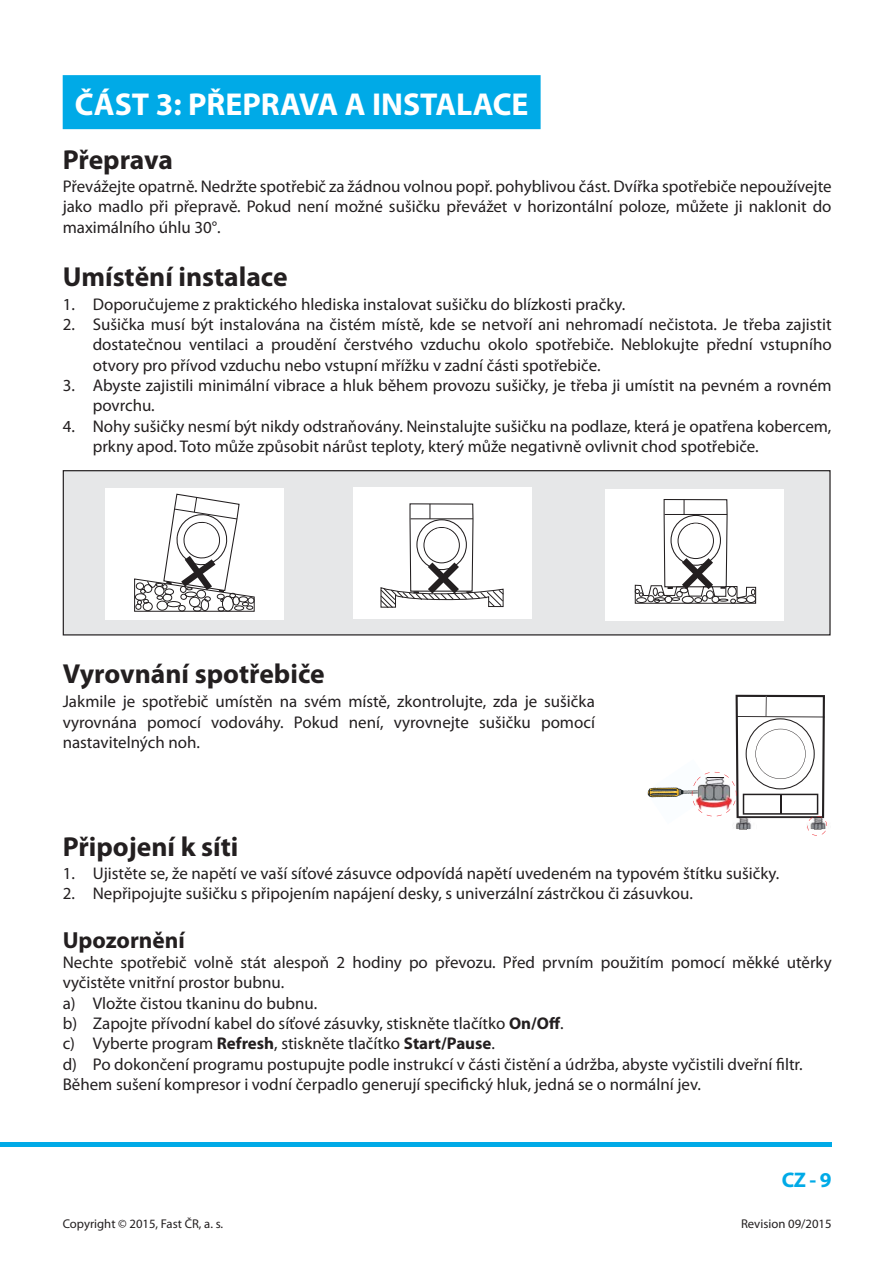
<style>
.page{position:relative;width:893px;height:1263px;background:#fff}
.page>*{position:absolute;margin:0;border:0;box-sizing:border-box;transform-origin:0 0}
.t1{font:700 31.8px "Myriad Pro";color:#fff}
.t2{font:700 27.6px "Myriad Pro";color:#231f20}
.t3{font:700 23.25px "Myriad Pro";color:#231f20}
.t4{font:700 21.15px "Myriad Pro";color:#00aae7}
.t5{font:16.95px/20.4px "Myriad Pro";color:#231f20;text-align:justify}
.t6{font:12.75px "Myriad Pro";color:#231f20}
.s1{font-weight:700}
</style>
<div class="page">
<svg style="left:0;top:1143px;width:3px;height:4px"></svg>
<hr style="left:3px;top:1143px;width:829px;height:4px;background:#00aae7">
<div style="left:63px;top:75px;width:478px;height:54px;background:#00aae7"></div>
<div style="left:63px;top:471px;width:767px;height:164px;background:#e6e7e8"></div>
<div style="left:63px;top:470px;width:767px;height:166px;border:1px solid #231f20"></div>
<div style="left:605px;top:489px;width:178px;height:131px;background:#fff"></div>
<div style="left:354px;top:487px;width:178px;height:132px;background:#fff"></div>
<div style="left:106px;top:488px;width:178px;height:132px;background:#fff"></div>
<svg style="left:634px;top:499px;width:122px;height:105px"></svg>
<svg style="left:380px;top:503px;width:124px;height:105px"></svg>
<svg style="left:134px;top:493px;width:121px;height:119px"></svg>
<svg style="left:647px;top:695px;width:180px;height:141px"></svg>
<h1 class="t1" style="left:75px;top:93px;width:455px">ČÁST 3: PŘEPRAVA A INSTALACE</h1>
<h2 class="t2" style="left:63px;top:149px;width:112px">Přeprava</h2>
<p class="t5" style="left:63px;top:177px;width:770px">Převážejte opatrně. Nedržte spotřebič za žádnou volnou popř. pohyblivou část. Dvířka spotřebiče nepoužívejte jako madlo při přepravě. Pokud není možné sušičku převážet v horizontální poloze, můžete ji naklonit do maximálního úhlu 30°.</p>
<h2 class="t2" style="left:63px;top:266px;width:226px">Umístění instalace</h2>
<p class="t5" style="left:63px;top:295px;width:564px">1. Doporučujeme z praktického hlediska instalovat sušičku do blízkosti pračky.</p>
<p class="t5" style="left:93px;top:315px;width:740px;text-indent:-30px">2. Sušička musí být instalována na čistém místě, kde se netvoří ani nehromadí nečistota. Je třeba zajistit dostatečnou ventilaci a proudění čerstvého vzduchu okolo spotřebiče. Neblokujte přední vstupního otvory pro přívod vzduchu nebo vstupní mřížku v zadní části spotřebiče.</p>
<p class="t5" style="left:93px;top:376px;width:740px;text-indent:-30px">3. Abyste zajistili minimální vibrace a hluk během provozu sušičky, je třeba ji umístit na pevném a rovném povrchu.</p>
<p class="t5" style="left:93px;top:417px;width:740px;text-indent:-30px">4. Nohy sušičky nesmí být nikdy odstraňovány. Neinstalujte sušičku na podlaze, která je opatřena kobercem, prkny apod. Toto může způsobit nárůst teploty, který může negativně ovlivnit chod spotřebiče.</p>
<h2 class="t2" style="left:63px;top:663px;width:263px">Vyrovnání spotřebiče</h2>
<p class="t5" style="left:63px;top:693px;width:534px">Jakmile je spotřebič umístěn na svém místě, zkontrolujte, zda je sušička vyrovnána pomocí vodováhy. Pokud není, vyrovnejte sušičku pomocí nastavitelných noh.</p>
<h2 class="t2" style="left:63px;top:836px;width:177px">Připojení k síti</h2>
<p class="t5" style="left:63px;top:864px;width:718px">1. Ujistěte se, že napětí ve vaší síťové zásuvce odpovídá napětí uvedeném na typovém štítku sušičky.</p>
<p class="t5" style="left:63px;top:884px;width:632px">2. Nepřipojujte sušičku s připojením napájení desky, s univerzální zástrčkou či zásuvkou.</p>
<h3 class="t3" style="left:63px;top:931px;width:124px">Upozornění</h3>
<p class="t5" style="left:63px;top:953px;width:770px;text-align:left">Nechte spotřebič volně stát alespoň 2 hodiny po převozu. Před prvním použitím pomocí měkké utěrky vyčistěte vnitřní prostor bubnu.<br>a) Vložte čistou tkaninu do bubnu.<br>b) Zapojte přívodní kabel do síťové zásuvky, stiskněte tlačítko <span class="s1">On/Off</span>.<br>c) Vyberte program <span class="s1">Refresh</span>, stiskněte tlačítko <span class="s1">Start/Pause</span>.<br>d) Po dokončení programu postupujte podle instrukcí v části čistění a údržba, abyste vyčistili dveřní filtr.<br>Během sušení kompresor i vodní čerpadlo generují specifický hluk, jedná se o normální jev.</p>
<p class="t4" style="left:782px;top:1171px;width:51px">CZ - 9</p>
<p class="t6" style="left:63px;top:1219px;width:162px">Copyright © 2015, Fast ČR, a. s.</p>
<p class="t6" style="left:741px;top:1219px;width:92px">Revision 09/2015</p>
</div>
